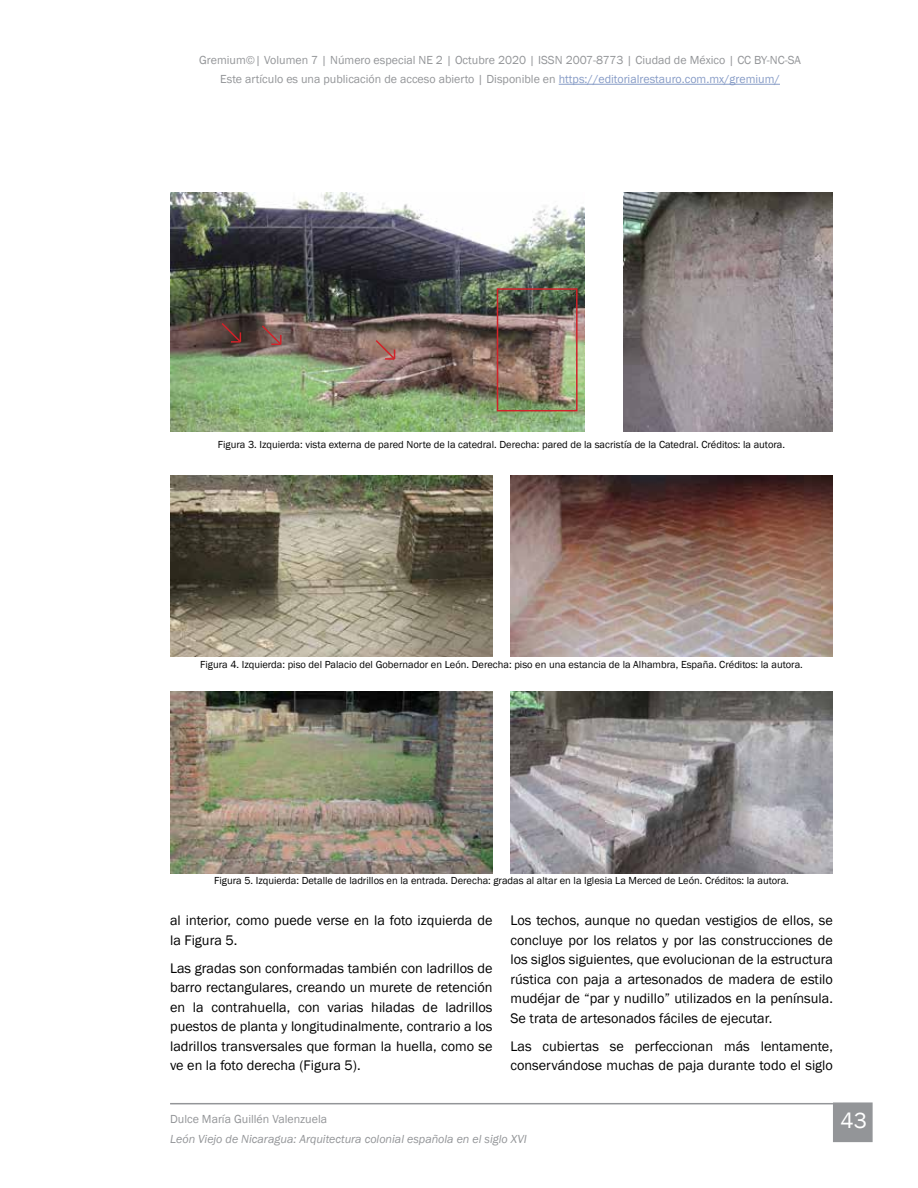
<style>
.page{position:relative;width:918px;height:1188px;background:#fff}
.page>*{position:absolute;margin:0;border:0;box-sizing:border-box;transform-origin:0 0}
.t1{font:22.5px "Franklin Gothic";color:#fff}
.t2{font:14.25px/19.5px "Franklin Gothic";color:#000}
.t3{font:12px/19.5px "Franklin Gothic";color:#939598;text-align:center}
.t4{font:italic 12px "Franklin Gothic";color:#939598}
.t5{font:10.5px "Franklin Gothic";color:#000}
.s1{color:#869bc6}
</style>
<div class="page">
<div style="left:833px;top:1102px;width:40px;height:40px;background:#939598;border:2px solid #939598"></div>
<hr style="left:170px;top:1103px;width:663px;height:1px;background:#939598">
<hr style="left:559px;top:84px;width:221px;height:1px;background:#869bc6">
<img style="left:511px;top:475px;width:322px;height:181px">
<img style="left:170px;top:475px;width:323px;height:181px">
<img style="left:624px;top:193px;width:209px;height:239px">
<img style="left:170px;top:193px;width:414px;height:239px">
<div style="left:497px;top:288px;width:81px;height:123px;border:2px solid #d22229"></div>
<svg style="left:220px;top:321px;width:22px;height:22px"></svg>
<svg style="left:260px;top:324px;width:22px;height:22px"></svg>
<svg style="left:374px;top:338px;width:22px;height:23px"></svg>
<img style="left:511px;top:692px;width:322px;height:181px">
<img style="left:170px;top:692px;width:323px;height:181px">
<p class="t3" style="left:199px;top:50px;width:603px">Gremium©| Volumen 7 | Número especial NE 2 | Octubre 2020 | ISSN 2007-8773 | Ciudad de México | CC BY-NC-SA<br>Este artículo es una publicación de acceso abierto | Disponible en <span class="s1">https://editorialrestauro.com.mx/gremium/</span></p>
<p class="t5" style="left:218px;top:438px;width:569px">Figura 3. Izquierda: vista externa de pared Norte de la catedral. Derecha: pared de la sacristía de la Catedral. Créditos: la autora.</p>
<p class="t5" style="left:200px;top:658px;width:604px">Figura 4. Izquierda: piso del Palacio del Gobernador en León. Derecha: piso en una estancia de la Alhambra, España. Créditos: la autora.</p>
<p class="t5" style="left:214px;top:874px;width:576px">Figura 5. Izquierda: Detalle de ladrillos en la entrada. Derecha: gradas al altar en la Iglesia La Merced de León. Créditos: la autora.</p>
<p class="t2" style="left:170px;top:911px;width:324px">al interior, como puede verse en la foto izquierda de la Figura 5.</p>
<p class="t2" style="left:170px;top:959px;width:324px;text-align:justify">Las gradas son conformadas también con ladrillos de barro rectangulares, creando un murete de retención en la contrahuella, con varias hiladas de ladrillos puestos de planta y longitudinalmente, contrario a los ladrillos transversales que forman la huella, como se ve en la foto derecha (Figura 5).</p>
<p class="t2" style="left:511px;top:911px;width:324px;text-align:justify">Los techos, aunque no quedan vestigios de ellos, se concluye por los relatos y por las construcciones de los siglos siguientes, que evolucionan de la estructura rústica con paja a artesonados de madera de estilo mudéjar de “par y nudillo” utilizados en la península.<br>Se trata de artesonados fáciles de ejecutar.</p>
<p class="t2" style="left:511px;top:1036px;width:324px">Las cubiertas se perfeccionan más lentamente, conservándose muchas de paja durante todo el siglo</p>
<p class="t3" style="left:170px;top:1110px;width:159px">Dulce María Guillén Valenzuela</p>
<p class="t4" style="left:170px;top:1131px;width:358px">León Viejo de Nicaragua: Arquitectura colonial española en el siglo XVI</p>
<h1 class="t1" style="left:841px;top:1106px;width:28px">43</h1>
</div>
